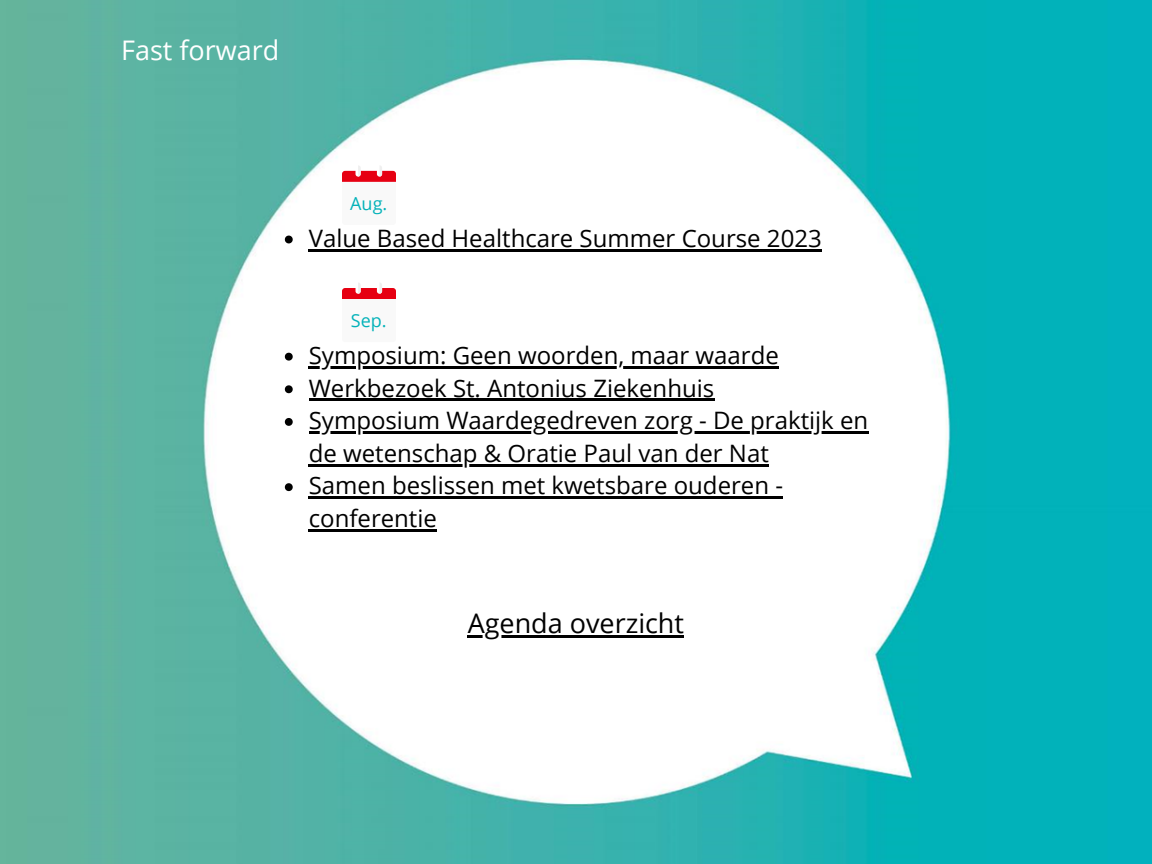
<style>
.page{position:relative;width:1152px;height:864px;background:#fff}
.page>*{position:absolute;margin:0;border:0;box-sizing:border-box;transform-origin:0 0}
.t1{font:27px "Open Sans";color:#000}
.t2{font:27px "Open Sans";color:#fff}
.t3{font:24px/32.7px "Open Sans";color:#000}
.t4{font:18px "Open Sans";color:#04b2b9}
</style>
<div class="page">
<img style="left:0;top:0;width:1152px;height:864px">
<svg style="left:285px;top:353px;width:8px;height:8px"></svg>
<hr style="left:309px;top:366px;width:470px;height:2px;background:#000">
<svg style="left:285px;top:385px;width:8px;height:8px"></svg>
<hr style="left:309px;top:399px;width:405px;height:2px;background:#000">
<svg style="left:285px;top:418px;width:8px;height:8px"></svg>
<hr style="left:309px;top:431px;width:559px;height:3px;background:#000">
<hr style="left:309px;top:464px;width:460px;height:2px;background:#000">
<svg style="left:285px;top:483px;width:8px;height:8px"></svg>
<hr style="left:309px;top:497px;width:474px;height:2px;background:#000">
<hr style="left:309px;top:529px;width:128px;height:3px;background:#000">
<svg style="left:342px;top:282px;width:54px;height:60px"></svg>
<svg style="left:285px;top:236px;width:8px;height:7px"></svg>
<hr style="left:309px;top:249px;width:513px;height:2px;background:#000">
<svg style="left:342px;top:165px;width:54px;height:60px"></svg>
<hr style="left:468px;top:635px;width:216px;height:3px;background:#000">
<p class="t2" style="left:121px;top:31px;width:160px">Fast forward</p>
<p class="t4" style="left:350px;top:191px;width:39px">Aug.</p>
<p class="t3" style="left:309px;top:221px;width:515px">Value Based Healthcare Summer Course 2023</p>
<p class="t4" style="left:351px;top:308px;width:37px">Sep.</p>
<p class="t3" style="left:309px;top:338px;width:472px">Symposium: Geen woorden, maar waarde</p>
<p class="t3" style="left:309px;top:371px;width:407px">Werkbezoek St. Antonius Ziekenhuis</p>
<p class="t3" style="left:309px;top:404px;width:561px">Symposium Waardegedreven zorg - De praktijk en de wetenschap &amp; Oratie Paul van der Nat</p>
<p class="t3" style="left:309px;top:469px;width:476px">Samen beslissen met kwetsbare ouderen - conferentie</p>
<p class="t1" style="left:468px;top:604px;width:218px">Agenda overzicht</p>
</div>
